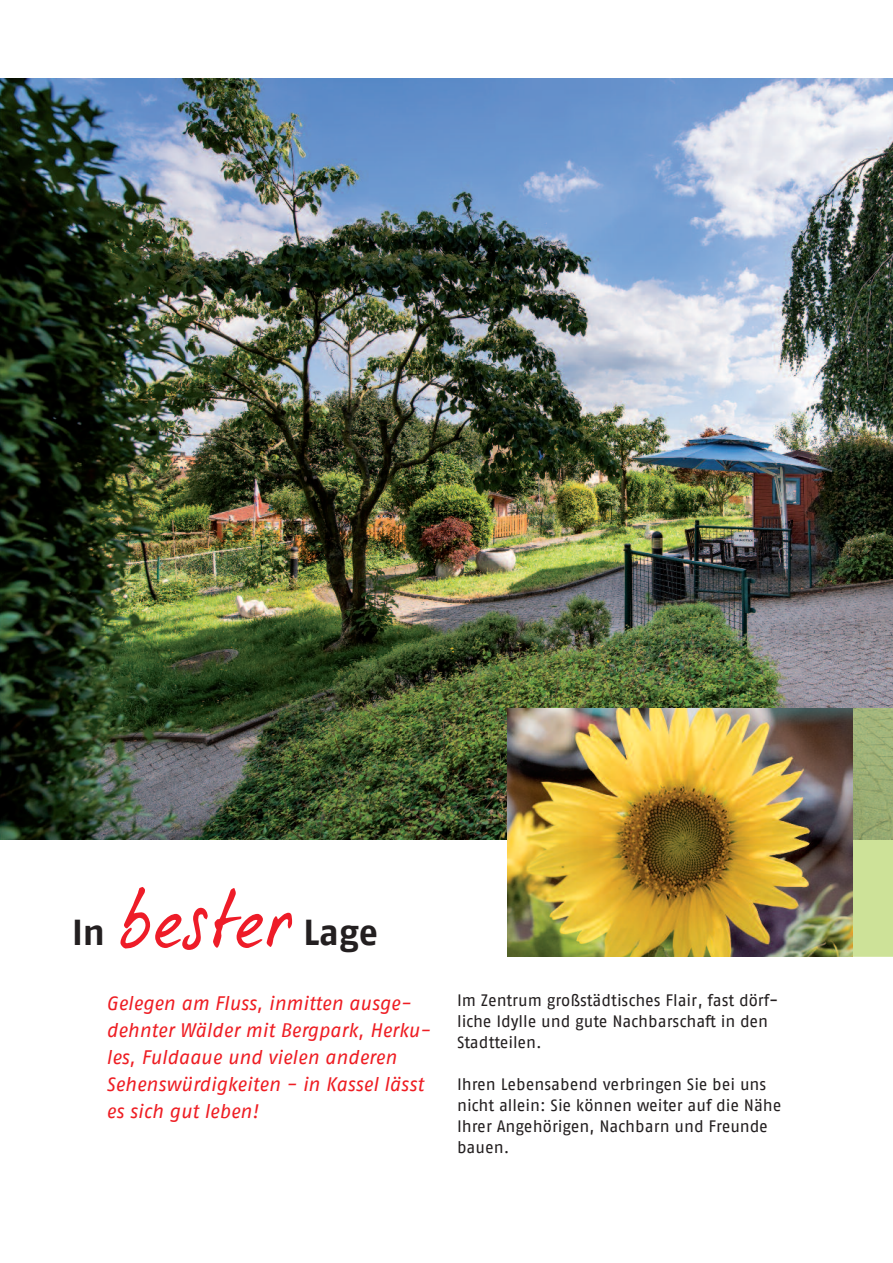
<style>
.page{position:relative;width:893px;height:1263px;background:#fff}
.page>*{position:absolute;margin:0;border:0;box-sizing:border-box;transform-origin:0 0}
.t1{font:81px "Dear Joe 5 CASUAL";letter-spacing:-.05em;color:#ee1c28}
.t2{font:700 36px "AWO Fago Office";letter-spacing:-.005em;color:#231f20}
.t3{font:italic 19.5px/27px "AWO Fago Office";letter-spacing:-.005em;color:#ee1d23}
.t4{font:16.5px/21px "AWO Fago Office";color:#231f20}
</style>
<div class="page">
<img style="left:0;top:79px;width:893px;height:760px">
<div style="left:853px;top:839px;width:40px;height:118px;background:#cde298"></div>
<img style="left:853px;top:709px;width:40px;height:130px">
<img style="left:507px;top:709px;width:346px;height:248px">
<h2 class="t2" style="left:72px;top:916px;width:35px">In</h2>
<h1 class="t1" style="left:117px;top:878px;width:178px">bester</h1>
<h2 class="t2" style="left:303px;top:916px;width:76px">Lage</h2>
<p class="t3" style="left:106px;top:989px;width:326px">Gelegen am Fluss, inmitten ausge&shy;dehnter Wälder mit Bergpark, Herku&shy;les, Fuldaaue und vielen anderen<br>Sehenswürdigkeiten - in Kassel lässt es sich gut leben!</p>
<p class="t4" style="left:457px;top:990px;width:323px">Im Zentrum großstädtisches Flair, fast dörf&shy;liche Idylle und gute Nachbarschaft in den<br>Stadtteilen.</p>
<p class="t4" style="left:457px;top:1074px;width:326px">Ihren Lebensabend verbringen Sie bei uns nicht allein: Sie können weiter auf die Nähe Ihrer Angehörigen, Nachbarn und Freunde bauen.</p>
</div>
